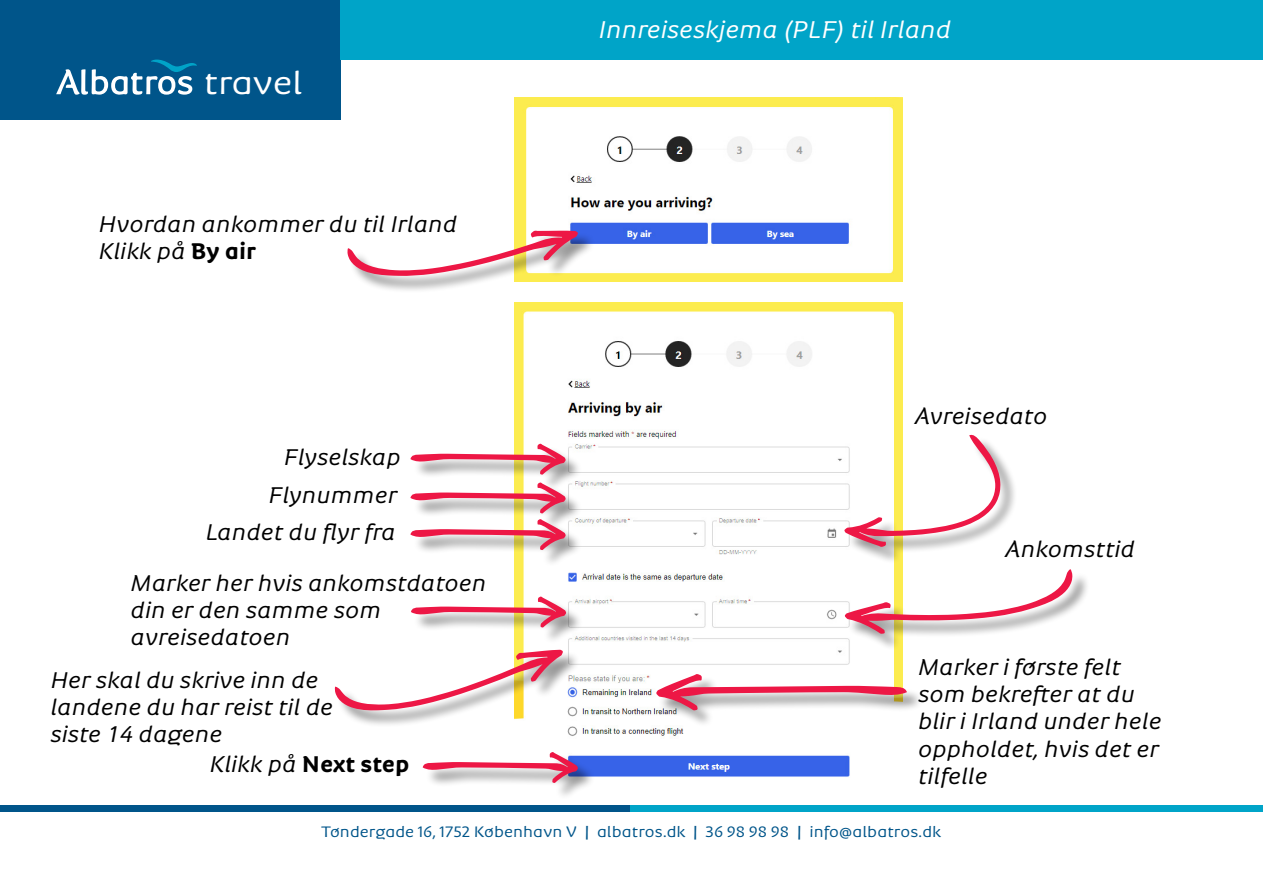
<style>
.page{position:relative;width:1263px;height:893px;background:#fff}
.page>*{position:absolute;margin:0;border:0;box-sizing:border-box;transform-origin:0 0}
.t1{font:500 31.65px "Albatros";color:#fff;scale:1.08 1}
.t2{font:italic 500 24px "Albatros";color:#fff}
.t3{font:italic 500 22.5px/27px "Albatros";color:#000}
.t4{font:800 22.5px "Albatros";color:#000}
.t5{font:500 15px "Albatros";letter-spacing:.005em;color:#00558a;scale:1.04 1}
.s1{font-weight:800;font-style:normal}
.s2{font-weight:500;font-style:italic}
.s3{font-weight:700}
</style>
<div class="page">
<div style="left:0;top:805px;width:630px;height:7px;background:#00558a"></div>
<div style="left:630px;top:805px;width:633px;height:7px;background:#00a4c8"></div>
<div style="left:0;top:0;width:341px;height:119px;background:#00558a"></div>
<svg style="left:56px;top:60px;width:141px;height:35px"></svg>
<div style="left:341px;top:0;width:922px;height:60px;background:#00a4c8"></div>
<img style="left:515px;top:97px;width:387px;height:185px">
<img style="left:515px;top:303px;width:387px;height:474px">
<div style="left:349px;top:232px;width:246px;height:61px;background:#000;opacity:.43"></div>
<svg style="left:347px;top:230px;width:231px;height:46px"></svg>
<div style="left:336px;top:651px;width:244px;height:77px;background:#000;opacity:.43"></div>
<svg style="left:335px;top:650px;width:228px;height:60px"></svg>
<div style="left:847px;top:571px;width:243px;height:80px;background:#000;opacity:.43"></div>
<svg style="left:845px;top:569px;width:227px;height:65px"></svg>
<div style="left:658px;top:676px;width:266px;height:51px;background:#000;opacity:.43"></div>
<svg style="left:656px;top:674px;width:251px;height:36px"></svg>
<div style="left:846px;top:436px;width:172px;height:128px;background:#000;opacity:.43"></div>
<svg style="left:844px;top:433px;width:156px;height:114px"></svg>
<div style="left:413px;top:446px;width:170px;height:46px;background:#000;opacity:.43"></div>
<svg style="left:410px;top:444px;width:156px;height:31px"></svg>
<div style="left:413px;top:484px;width:170px;height:46px;background:#000;opacity:.43"></div>
<svg style="left:410px;top:482px;width:156px;height:31px"></svg>
<div style="left:413px;top:521px;width:170px;height:46px;background:#000;opacity:.43"></div>
<svg style="left:410px;top:519px;width:156px;height:31px"></svg>
<div style="left:425px;top:754px;width:170px;height:46px;background:#000;opacity:.43"></div>
<svg style="left:423px;top:752px;width:155px;height:31px"></svg>
<div style="left:413px;top:599px;width:170px;height:45px;background:#000;opacity:.43"></div>
<svg style="left:411px;top:596px;width:155px;height:31px"></svg>
<h1 class="t1" style="left:204px;top:64px;width:93px">travel</h1>
<p class="t3" style="left:99px;top:210px;width:360px">Hvordan ankommer du til Irland<br>Klikk på <span class="s1">By air</span></p>
<p class="t3" style="left:284px;top:443px;width:118px">Flyselskap</p>
<p class="t3" style="left:269px;top:481px;width:130px">Flynummer</p>
<p class="t3" style="left:206px;top:518px;width:192px">Landet du flyr fra</p>
<p class="t3" style="left:131px;top:569px;width:357px">Marker her hvis ankomstdatoen din er den samme som avreisedatoen</p>
<p class="t3" style="left:50px;top:666px;width:284px">Her skal du skrive inn de landene du har reist til de siste 14 dagene</p>
<p class="t4" style="left:210px;top:749px;width:201px"><span class="s2">Klikk på</span> Next step</p>
<p class="t2" style="left:599px;top:15px;width:354px">Innreiseskjema (PLF) til Irland</p>
<p class="t3" style="left:915px;top:402px;width:134px">Avreisedato</p>
<p class="t3" style="left:1005px;top:535px;width:131px">Ankomsttid</p>
<p class="t3" style="left:918px;top:653px;width:245px">Marker i første felt som bekrefter at du blir i Irland under hele oppholdet, hvis det er tilfelle</p>
<p class="t5" style="left:321px;top:822px;width:597px">Tøndergade 16, 1752 København V <span class="s3">|</span> albatros.dk <span class="s3">|</span> 36 98 98 98 <span class="s3">|</span> info@albatros.dk</p>
</div>
